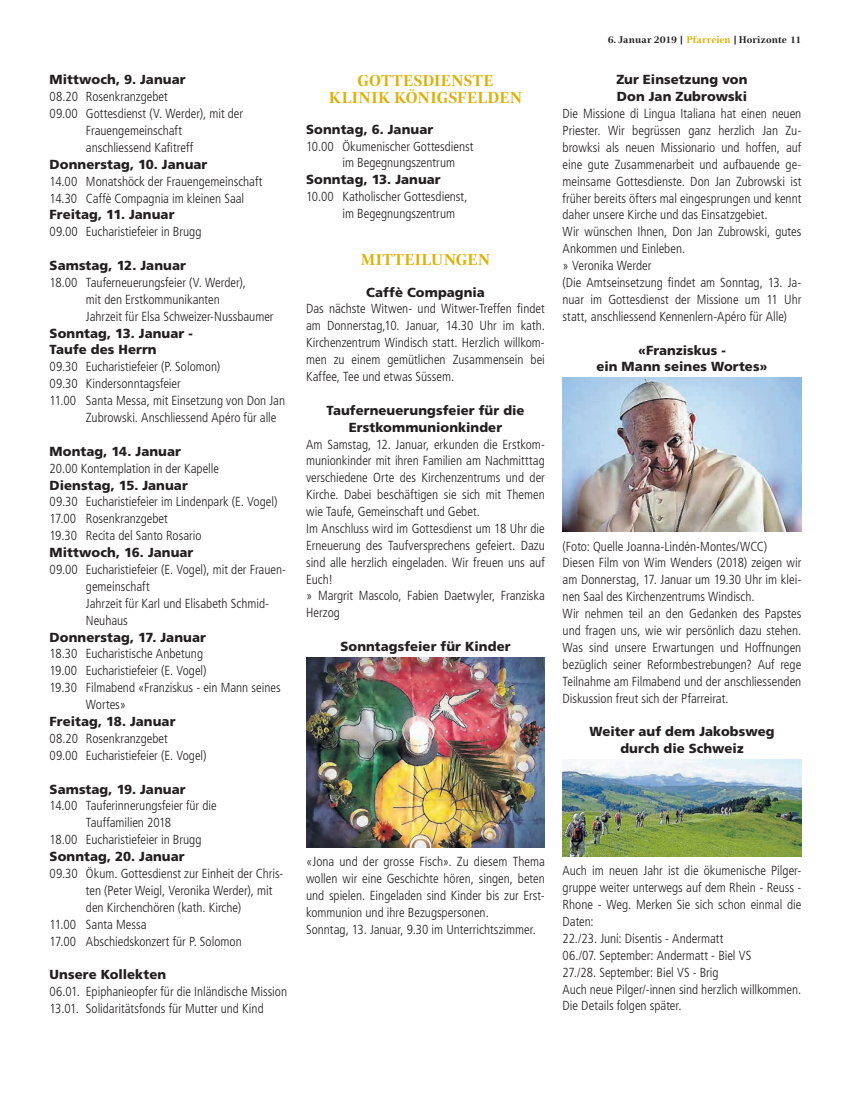
<style>
.page{position:relative;width:851px;height:1099px;background:#fff}
.page>*{position:absolute;margin:0;border:0;box-sizing:border-box;transform-origin:0 0}
.t1{font:700 16.12px/16.2px "Civita";letter-spacing:.02em;color:#ddb008;text-align:center}
.t2{font:300 condensed 13.12px/16.9px "Frutiger LT Std";color:#231f20}
.t3{font:900 13.12px/16.9px "Frutiger LT Std";letter-spacing:.005em;color:#231f20;text-align:center}
.t4{font:700 10px "Civita";letter-spacing:.005em;color:#231f20}
.s1{color:#ddb008}
</style>
<div class="page">
<img style="left:306px;top:657px;width:238px;height:190px">
<img style="left:562px;top:377px;width:239px;height:155px">
<img style="left:562px;top:759px;width:239px;height:97px">
<p class="t3" style="left:50px;top:71px;width:137px">Mittwoch, 9. Januar</p>
<p class="t2" style="left:50px;top:88px;width:120px">08.20 Rosenkranzgebet</p>
<p class="t2" style="left:50px;top:105px;width:195px">09.00 Gottesdienst (V. Werder), mit der</p>
<p class="t2" style="left:86px;top:122px;width:98px">Frauengemeinschaft</p>
<p class="t2" style="left:86px;top:139px;width:109px">anschliessend Kafitreff</p>
<p class="t3" style="left:50px;top:156px;width:159px">Donnerstag, 10. Januar</p>
<p class="t2" style="left:50px;top:173px;width:214px">14.00 Monatshöck der Frauengemeinschaft<br>14.30 Caffè Compagnia im kleinen Saal</p>
<p class="t3" style="left:50px;top:206px;width:126px">Freitag, 11. Januar</p>
<p class="t2" style="left:50px;top:223px;width:153px">09.00 Eucharistiefeier in Brugg</p>
<p class="t3" style="left:50px;top:257px;width:138px">Samstag, 12. Januar</p>
<p class="t2" style="left:86px;top:274px;width:189px;text-indent:-36px">18.00 Tauferneuerungsfeier (V. Werder),<br>mit den Erstkommunikanten<br>Jahrzeit für Elsa Schweizer-Nussbaumer</p>
<p class="t3" style="left:50px;top:324px;width:144px;text-align:left">Sonntag, 13. Januar -<br>Taufe des Herrn</p>
<p class="t2" style="left:50px;top:358px;width:172px">09.30 Eucharistiefeier (P. Solomon)</p>
<p class="t2" style="left:50px;top:375px;width:133px">09.30 Kindersonntagsfeier</p>
<p class="t2" style="left:50px;top:392px;width:237px">11.00 Santa Messa, mit Einsetzung von Don Jan</p>
<p class="t2" style="left:86px;top:409px;width:192px">Zubrowski. Anschliessend Apéro für alle</p>
<p class="t3" style="left:50px;top:443px;width:133px">Montag, 14. Januar</p>
<p class="t2" style="left:50px;top:460px;width:171px">20.00 Kontemplation in der Kapelle</p>
<p class="t3" style="left:50px;top:476px;width:140px">Dienstag, 15. Januar</p>
<p class="t2" style="left:50px;top:493px;width:229px">09.30 Eucharistiefeier im Lindenpark (E. Vogel)<br>17.00 Rosenkranzgebet<br>19.30 Recita del Santo Rosario</p>
<p class="t3" style="left:50px;top:544px;width:145px">Mittwoch, 16. Januar</p>
<p class="t2" style="left:86px;top:561px;width:202px;text-indent:-36px">09.00 Eucharistiefeier (E. Vogel), mit der Frauen&shy;gemeinschaft<br>Jahrzeit für Karl und Elisabeth Schmid-<br>Neuhaus</p>
<p class="t3" style="left:50px;top:628px;width:158px">Donnerstag, 17. Januar</p>
<p class="t2" style="left:50px;top:645px;width:155px">18.30 Eucharistische Anbetung</p>
<p class="t2" style="left:50px;top:662px;width:158px">19.00 Eucharistiefeier (E. Vogel)</p>
<p class="t2" style="left:50px;top:679px;width:232px">19.30 Filmabend «Franziskus - ein Mann seines</p>
<p class="t2" style="left:86px;top:696px;width:42px">Wortes»</p>
<p class="t3" style="left:50px;top:713px;width:127px">Freitag, 18. Januar</p>
<p class="t2" style="left:50px;top:730px;width:158px">08.20 Rosenkranzgebet<br>09.00 Eucharistiefeier (E. Vogel)</p>
<p class="t3" style="left:50px;top:780px;width:137px">Samstag, 19. Januar</p>
<p class="t2" style="left:50px;top:797px;width:168px">14.00 Tauferinnerungsfeier für die</p>
<p class="t2" style="left:86px;top:814px;width:87px">Tauffamilien 2018</p>
<p class="t2" style="left:50px;top:831px;width:153px">18.00 Eucharistiefeier in Brugg</p>
<p class="t3" style="left:50px;top:848px;width:137px">Sonntag, 20. Januar</p>
<p class="t2" style="left:50px;top:865px;width:235px">09.30 Ökum. Gottesdienst zur Einheit der Chris-</p>
<p class="t2" style="left:86px;top:882px;width:188px">ten (Peter Weigl, Veronika Werder), mit</p>
<p class="t2" style="left:86px;top:899px;width:157px">den Kirchenchören (kath. Kirche)</p>
<p class="t2" style="left:50px;top:915px;width:99px">11.00 Santa Messa</p>
<p class="t2" style="left:50px;top:932px;width:193px">17.00 Abschiedskonzert für P. Solomon</p>
<p class="t3" style="left:50px;top:966px;width:118px">Unsere Kollekten</p>
<p class="t2" style="left:50px;top:983px;width:239px">06.01. Epiphanieopfer für die Inländische Mission<br>13.01. Solidaritätsfonds für Mutter und Kind</p>
<p class="t1" style="left:329px;top:73px;width:195px">GOTTESDIENSTE<br>KLINIK KÖNIGSFELDEN</p>
<p class="t3" style="left:306px;top:121px;width:129px">Sonntag, 6. Januar</p>
<p class="t2" style="left:342px;top:138px;width:133px;text-indent:-36px">10.00 Ökumenischer Gottesdienst im Begegnungszentrum</p>
<p class="t3" style="left:306px;top:171px;width:136px">Sonntag, 13. Januar</p>
<p class="t2" style="left:342px;top:188px;width:127px;text-indent:-36px">10.00 Katholischer Gottesdienst, im Begegnungszentrum</p>
<p class="t1" style="left:360px;top:251px;width:131px">MITTEILUNGEN</p>
<p class="t3" style="left:366px;top:283px;width:120px">Caffè Compagnia</p>
<p class="t2" style="left:306px;top:300px;width:240px;text-align:justify">Das nächste Witwen- und Witwer-Treffen findet am Donnerstag,10. Januar, 14.30 Uhr im kath.<br>Kirchenzentrum Windisch statt. Herzlich willkom&shy;men zu einem gemütlichen Zusammensein bei Kaffee, Tee und etwas Süssem.</p>
<p class="t3" style="left:326px;top:401px;width:199px">Tauferneuerungsfeier für die<br>Erstkommunionkinder</p>
<p class="t2" style="left:306px;top:435px;width:240px">Am Samstag, 12. Januar, erkunden die Erstkom&shy;munionkinder mit ihren Familien am Nachmitttag verschiedene Orte des Kirchenzentrums und der Kirche. Dabei beschäftigen sie sich mit Themen wie Taufe, Gemeinschaft und Gebet.<br>Im Anschluss wird im Gottesdienst um 18 Uhr die Erneuerung des Taufversprechens gefeiert. Dazu sind alle herzlich eingeladen. Wir freuen uns auf Euch!<br>» Margrit Mascolo, Fabien Daetwyler, Franziska Herzog</p>
<p class="t3" style="left:340px;top:638px;width:172px">Sonntagsfeier für Kinder</p>
<p class="t4" style="left:607px;top:33px;width:195px">6. Januar 2019 | <span class="s1">Pfarreien</span> | Horizonte 11</p>
<p class="t3" style="left:616px;top:71px;width:133px;text-align:left">Zur Einsetzung von<br>Don Jan Zubrowski</p>
<p class="t2" style="left:562px;top:105px;width:240px">Die Missione di Lingua Italiana hat einen neuen Priester. Wir begrüssen ganz herzlich Jan Zu&shy;browksi als neuen Missionario und hoffen, auf eine gute Zusammenarbeit und aufbauende ge&shy;meinsame Gottesdienste. Don Jan Zubrowski ist früher bereits öfters mal eingesprungen und kennt daher unsere Kirche und das Einsatzgebiet.<br>Wir wünschen Ihnen, Don Jan Zubrowski, gutes Ankommen und Einleben.<br>» Veronika Werder<br>(Die Amtseinsetzung findet am Sonntag, 13. Ja&shy;nuar im Gottesdienst der Missione um 11 Uhr statt, anschliessend Kennenlern-Apéro für Alle)</p>
<p class="t3" style="left:596px;top:341px;width:172px">«Franziskus -<br>ein Mann seines Wortes»</p>
<p class="t2" style="left:562px;top:538px;width:240px">(Foto: Quelle Joanna-Lindén-Montes/WCC)<br>Diesen Film von Wim Wenders (2018) zeigen wir am Donnerstag, 17. Januar um 19.30 Uhr im klei&shy;nen Saal des Kirchenzentrums Windisch.<br>Wir nehmen teil an den Gedanken des Papstes und fragen uns, wie wir persönlich dazu stehen.<br>Was sind unsere Erwartungen und Hoffnungen bezüglich seiner Reformbestrebungen? Auf rege Teilnahme am Filmabend und der anschliessenden Diskussion freut sich der Pfarreirat.</p>
<p class="t3" style="left:589px;top:723px;width:187px">Weiter auf dem Jakobsweg durch die Schweiz</p>
<p class="t2" style="left:306px;top:853px;width:240px">«Jona und der grosse Fisch». Zu diesem Thema wollen wir eine Geschichte hören, singen, beten und spielen. Eingeladen sind Kinder bis zur Erst&shy;kommunion und ihre Bezugspersonen.<br>Sonntag, 13. Januar, 9.30 im Unterrichtszimmer.</p>
<p class="t2" style="left:562px;top:862px;width:240px">Auch im neuen Jahr ist die ökumenische Pilger&shy;gruppe weiter unterwegs auf dem Rhein - Reuss - Rhone - Weg. Merken Sie sich schon einmal die Daten:<br>22./23. Juni: Disentis - Andermatt<br>06./07. September: Andermatt - Biel VS<br>27./28. September: Biel VS - Brig<br>Auch neue Pilger/-innen sind herzlich willkommen.<br>Die Details folgen später.</p>
</div>
